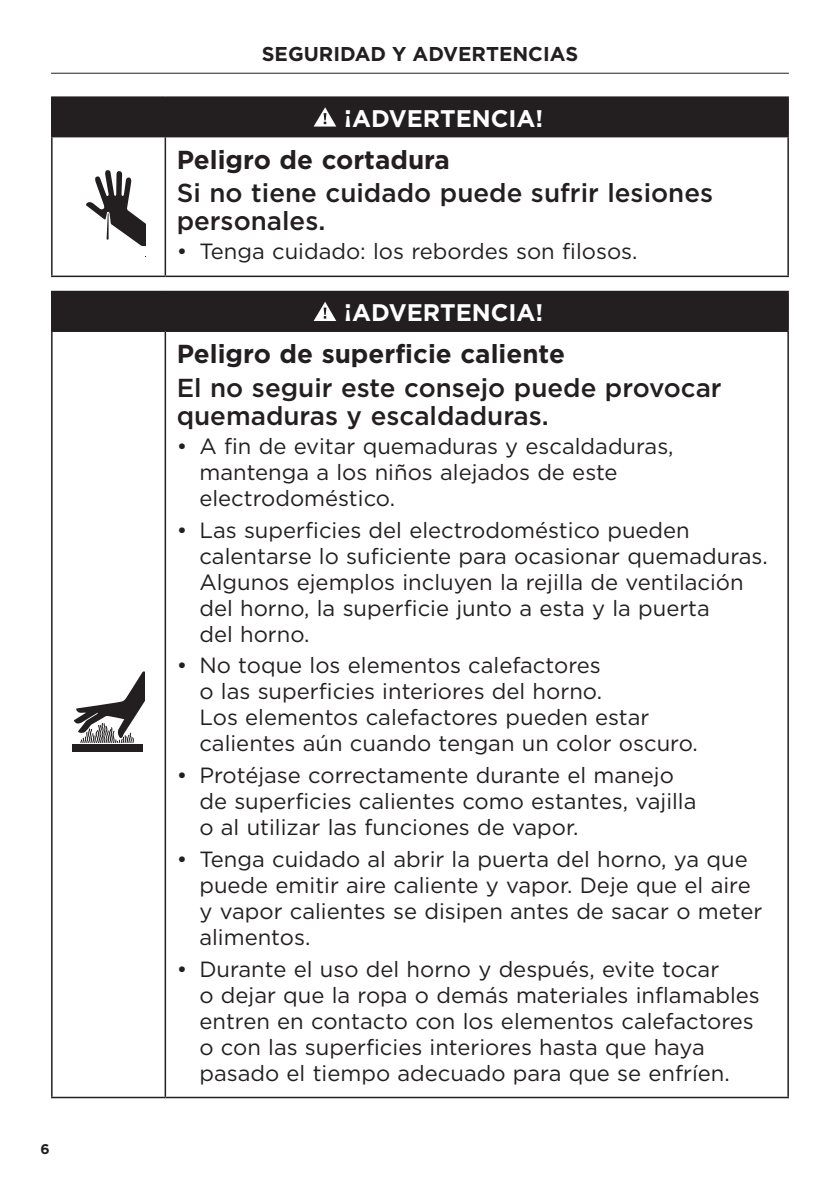
<style>
.page{position:relative;width:840px;height:1191px;background:#fff}
.page>*{position:absolute;margin:0;border:0;box-sizing:border-box;transform-origin:0 0}
.t1{font:500 26px/28px "Gotham";color:#231f20}
.t2{font:700 26px "Gotham";color:#231f20}
.t3{font:700 24px "Gotham";color:#fff}
.t4{font:22px/26px "Gotham";color:#231f20}
.t5{font:700 20px "Gotham";color:#231f20}
.t6{font:700 14px "Gotham";color:#231f20}
</style>
<div class="page">
<hr style="left:51px;top:73px;width:737px;height:1px;background:#231f20">
<div style="left:52px;top:97px;width:735px;height:40px;background:#231f20"></div>
<hr style="left:787px;top:98px;width:1px;height:38px;background:#231f20">
<hr style="left:51px;top:137px;width:2px;height:138px;background:#231f20">
<hr style="left:164px;top:137px;width:2px;height:138px;background:#231f20">
<hr style="left:787px;top:137px;width:1px;height:138px;background:#231f20">
<hr style="left:51px;top:275px;width:114px;height:2px;background:#231f20">
<hr style="left:165px;top:275px;width:623px;height:2px;background:#231f20">
<hr style="left:51px;top:98px;width:2px;height:38px;background:#231f20">
<hr style="left:51px;top:136px;width:114px;height:1px;background:#231f20">
<hr style="left:165px;top:136px;width:623px;height:1px;background:#231f20">
<hr style="left:51px;top:96px;width:114px;height:2px;background:#231f20">
<hr style="left:165px;top:96px;width:623px;height:2px;background:#231f20">
<svg style="left:313px;top:107px;width:23px;height:20px"></svg>
<svg style="left:86px;top:170px;width:60px;height:76px"></svg>
<div style="left:52px;top:291px;width:735px;height:40px;background:#231f20"></div>
<hr style="left:787px;top:292px;width:1px;height:38px;background:#231f20">
<hr style="left:51px;top:332px;width:2px;height:764px;background:#231f20">
<hr style="left:164px;top:332px;width:2px;height:764px;background:#231f20">
<hr style="left:787px;top:332px;width:1px;height:764px;background:#231f20">
<hr style="left:51px;top:1096px;width:114px;height:2px;background:#231f20">
<hr style="left:165px;top:1096px;width:623px;height:2px;background:#231f20">
<hr style="left:51px;top:292px;width:2px;height:38px;background:#231f20">
<hr style="left:51px;top:330px;width:114px;height:2px;background:#231f20">
<hr style="left:165px;top:330px;width:623px;height:2px;background:#231f20">
<hr style="left:51px;top:291px;width:114px;height:1px;background:#231f20">
<hr style="left:165px;top:291px;width:623px;height:1px;background:#231f20">
<svg style="left:313px;top:302px;width:23px;height:19px"></svg>
<div style="left:73px;top:744px;width:70px;height:8px;background:#231f20"></div>
<svg style="left:74px;top:671px;width:70px;height:72px"></svg>
<p class="t6" style="left:41px;top:1139px;width:11px">6</p>
<p class="t5" style="left:262px;top:41px;width:318px">SEGURIDAD Y ADVERTENCIAS</p>
<p class="t3" style="left:344px;top:102px;width:200px">¡ADVERTENCIA!</p>
<p class="t2" style="left:176px;top:142px;width:274px">Peligro de cortadura</p>
<p class="t1" style="left:176px;top:179px;width:537px">Si no tiene cuidado puede sufrir lesiones personales.</p>
<p class="t4" style="left:176px;top:238px;width:462px">• Tenga cuidado: los rebordes son filosos.</p>
<p class="t3" style="left:344px;top:296px;width:200px">¡ADVERTENCIA!</p>
<p class="t2" style="left:176px;top:337px;width:389px">Peligro de superficie caliente</p>
<p class="t1" style="left:176px;top:373px;width:546px">El no seguir este consejo puede provocar quemaduras y escaldaduras.</p>
<p class="t4" style="left:199px;top:432px;width:475px;text-indent:-23px">• A fin de evitar quemaduras y escaldaduras, mantenga a los niños alejados de este electrodoméstico.</p>
<p class="t4" style="left:199px;top:516px;width:569px;text-indent:-23px">• Las superficies del electrodoméstico pueden calentarse lo suficiente para ocasionar quemaduras.<br>Algunos ejemplos incluyen la rejilla de ventilación del horno, la superficie junto a esta y la puerta<br>del horno.</p>
<p class="t4" style="left:199px;top:652px;width:499px;text-indent:-23px">• No toque los elementos calefactores<br>o las superficies interiores del horno.<br>Los elementos calefactores pueden estar calientes aún cuando tengan un color oscuro.</p>
<p class="t4" style="left:199px;top:762px;width:498px;text-indent:-23px">• Protéjase correctamente durante el manejo de superficies calientes como estantes, vajilla o al utilizar las funciones de vapor.</p>
<p class="t4" style="left:199px;top:845px;width:564px;text-indent:-23px">• Tenga cuidado al abrir la puerta del horno, ya que puede emitir aire caliente y vapor. Deje que el aire y vapor calientes se disipen antes de sacar o meter alimentos.</p>
<p class="t4" style="left:199px;top:955px;width:561px;text-indent:-23px">• Durante el uso del horno y después, evite tocar<br>o dejar que la ropa o demás materiales inflamables entren en contacto con los elementos calefactores o con las superficies interiores hasta que haya pasado el tiempo adecuado para que se enfríen.</p>
</div>
